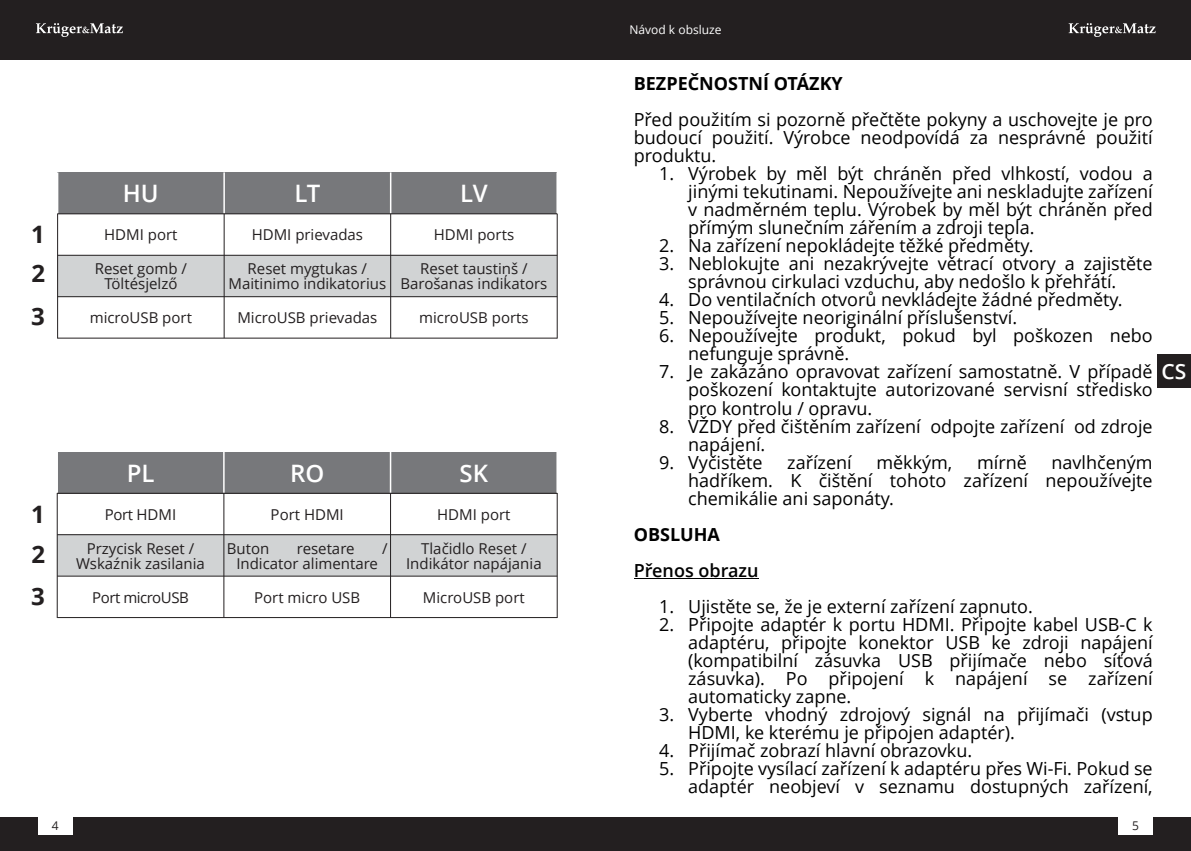
<style>
.page{position:relative;width:1191px;height:851px;background:#fff}
.page>*{position:absolute;margin:0;border:0;box-sizing:border-box;transform-origin:0 0}
.t1{font:600 24px "Open Sans";color:#fff}
.t2{font:700 24px/39.3px "Open Sans";color:#231f20}
.t3{font:600 21px "Open Sans";color:#fff}
.t4{font:18px/18px "Open Sans";color:#000;text-align:justify}
.t5{font:700 18px "Open Sans";color:#000}
.t6{font:600 18px "Open Sans";color:#000}
.t7{font:15px/15px "Open Sans";color:#231f20;text-align:center}
.t8{font:15px "Open Sans";letter-spacing:-.03em;color:#231f20}
.t9{font:12px "Open Sans";color:#fff}
.t10{font:12px "Open Sans";color:#231f20}
</style>
<div class="page">
<div style="left:595px;top:0;width:596px;height:60px;background:#231f20"></div>
<div style="left:595px;top:816px;width:596px;height:34px;background:#231f20"></div>
<div style="left:1157px;top:354px;width:34px;height:33px;background:#231f20"></div>
<svg style="left:1068px;top:23px;width:87px;height:14px"></svg>
<div style="left:1118px;top:816px;width:34px;height:18px;background:#fff"></div>
<div style="left:0;top:0;width:595px;height:60px;background:#231f20"></div>
<div style="left:0;top:816px;width:595px;height:34px;background:#231f20"></div>
<svg style="left:36px;top:23px;width:87px;height:14px"></svg>
<div style="left:38px;top:816px;width:35px;height:18px;background:#fff"></div>
<div style="left:57px;top:452px;width:500px;height:41px;background:#77787b"></div>
<div style="left:57px;top:534px;width:500px;height:42px;background:#d1d3d4"></div>
<hr style="left:57px;top:493px;width:1px;height:125px;background:#231f20">
<hr style="left:556px;top:493px;width:2px;height:125px;background:#231f20">
<hr style="left:223px;top:493px;width:1px;height:124px;background:#231f20">
<hr style="left:390px;top:493px;width:1px;height:124px;background:#231f20">
<hr style="left:56px;top:452px;width:2px;height:41px;background:#fff">
<hr style="left:223px;top:452px;width:2px;height:41px;background:#fff">
<hr style="left:390px;top:452px;width:1px;height:41px;background:#fff">
<hr style="left:556px;top:452px;width:2px;height:41px;background:#fff">
<hr style="left:57px;top:492px;width:500px;height:1px;background:#231f20">
<hr style="left:57px;top:534px;width:500px;height:1px;background:#231f20">
<hr style="left:57px;top:575px;width:500px;height:1px;background:#231f20">
<hr style="left:57px;top:617px;width:500px;height:1px;background:#231f20">
<hr style="left:634px;top:578px;width:124px;height:1px;background:#000">
<div style="left:58px;top:172px;width:499px;height:42px;background:#77787b"></div>
<div style="left:58px;top:255px;width:499px;height:41px;background:#d1d3d4"></div>
<hr style="left:57px;top:213px;width:1px;height:125px;background:#231f20">
<hr style="left:556px;top:213px;width:2px;height:125px;background:#231f20">
<hr style="left:224px;top:214px;width:1px;height:124px;background:#231f20">
<hr style="left:390px;top:214px;width:1px;height:124px;background:#231f20">
<hr style="left:223px;top:172px;width:2px;height:41px;background:#fff">
<hr style="left:390px;top:172px;width:1px;height:41px;background:#fff">
<hr style="left:556px;top:172px;width:2px;height:41px;background:#fff">
<hr style="left:58px;top:213px;width:499px;height:1px;background:#231f20">
<hr style="left:58px;top:255px;width:499px;height:1px;background:#231f20">
<hr style="left:58px;top:296px;width:499px;height:1px;background:#231f20">
<hr style="left:58px;top:337px;width:499px;height:1px;background:#231f20">
<p class="t9" style="left:629px;top:25px;width:93px">Návod k obsluze</p>
<h1 class="t2" style="left:31px;top:217px;width:15px">1<br>2</h1>
<h1 class="t2" style="left:31px;top:299px;width:15px">3</h1>
<h1 class="t1" style="left:123px;top:184px;width:37px">HU</h1>
<h1 class="t1" style="left:294px;top:184px;width:28px">LT</h1>
<h1 class="t1" style="left:460px;top:184px;width:29px">LV</h1>
<p class="t7" style="left:104px;top:229px;width:75px">HDMI port</p>
<p class="t7" style="left:252px;top:229px;width:113px">HDMI prievadas</p>
<p class="t7" style="left:434px;top:229px;width:82px">HDMI ports</p>
<p class="t7" style="left:95px;top:263px;width:94px">Reset gomb /<br>Töltésjelző</p>
<p class="t7" style="left:229px;top:263px;width:159px">Reset mygtukas /<br>Maitinimo indikatorius</p>
<p class="t7" style="left:400px;top:263px;width:148px">Reset taustiņš /<br>Barošanas indikators</p>
<p class="t7" style="left:90px;top:311px;width:104px">microUSB port</p>
<p class="t7" style="left:237px;top:311px;width:141px">MicroUSB prievadas</p>
<p class="t7" style="left:419px;top:311px;width:111px">microUSB ports</p>
<h1 class="t2" style="left:31px;top:497px;width:15px">1<br>2</h1>
<h1 class="t2" style="left:31px;top:579px;width:15px">3</h1>
<h1 class="t1" style="left:127px;top:463px;width:29px">PL</h1>
<h1 class="t1" style="left:290px;top:463px;width:36px">RO</h1>
<h1 class="t1" style="left:459px;top:463px;width:30px">SK</h1>
<p class="t7" style="left:105px;top:508px;width:73px">Port HDMI</p>
<p class="t7" style="left:271px;top:508px;width:75px">Port HDMI</p>
<p class="t7" style="left:437px;top:508px;width:75px">HDMI port</p>
<p class="t7" style="left:76px;top:542px;width:130px">Przycisk Reset /<br>Wskaźnik zasilania</p>
<p class="t7" style="left:227px;top:542px;width:44px">Buton</p>
<p class="t7" style="left:297px;top:542px;width:59px">resetare</p>
<p class="t7" style="left:382px;top:542px;width:7px">/</p>
<p class="t7" style="left:406px;top:542px;width:137px">Tlačidlo Reset /<br>Indikátor napájania</p>
<p class="t7" style="left:236px;top:557px;width:143px">Indicator alimentare</p>
<p class="t8" style="left:92px;top:591px;width:98px">Port microUSB</p>
<p class="t7" style="left:254px;top:591px;width:107px">Port micro USB</p>
<p class="t7" style="left:423px;top:591px;width:103px">MicroUSB port</p>
<p class="t5" style="left:634px;top:76px;width:211px">BEZPEČNOSTNÍ OTÁZKY</p>
<p class="t4" style="left:634px;top:112px;width:520px">Před použitím si pozorně přečtěte pokyny a uschovejte je pro budoucí použití. Výrobce neodpovídá za nesprávné použití produktu.</p>
<p class="t4" style="left:688px;top:166px;width:466px;text-indent:-29px">1. Výrobek by měl být chráněn před vlhkostí, vodou a jinými tekutinami. Nepoužívejte ani neskladujte zařízení v nadměrném teplu. Výrobek by měl být chráněn před přímým slunečním zářením a zdroji tepla.</p>
<p class="t4" style="left:659px;top:238px;width:376px">2. Na zařízení nepokládejte těžké předměty.</p>
<p class="t4" style="left:659px;top:256px;width:495px;text-align:center">3. Neblokujte ani nezakrývejte větrací otvory a zajistěte správnou cirkulaci vzduchu, aby nedošlo k přehřátí.</p>
<p class="t4" style="left:659px;top:292px;width:465px">4. Do ventilačních otvorů nevkládejte žádné předměty.</p>
<p class="t4" style="left:659px;top:310px;width:359px">5. Nepoužívejte neoriginální příslušenství.</p>
<p class="t4" style="left:688px;top:328px;width:466px;text-indent:-29px">6. Nepoužívejte produkt, pokud byl poškozen nebo nefunguje správně.</p>
<p class="t4" style="left:688px;top:364px;width:466px;text-indent:-29px">7. Je zakázáno opravovat zařízení samostatně. V případě poškození kontaktujte autorizované servisní středisko pro kontrolu / opravu.</p>
<p class="t4" style="left:688px;top:418px;width:466px;text-indent:-29px">8. VŽDY před čištěním zařízení odpojte zařízení od zdroje napájení.</p>
<p class="t4" style="left:659px;top:454px;width:105px">9. Vyčistěte</p>
<p class="t4" style="left:787px;top:454px;width:66px">zařízení</p>
<p class="t4" style="left:876px;top:454px;width:77px">měkkým,</p>
<p class="t4" style="left:977px;top:454px;width:51px">mírně</p>
<p class="t4" style="left:688px;top:454px;width:466px;text-indent:363px">navlhčeným hadříkem. K čištění tohoto zařízení nepoužívejte chemikálie ani saponáty.</p>
<p class="t5" style="left:634px;top:526px;width:88px">OBSLUHA</p>
<p class="t6" style="left:634px;top:562px;width:126px">Přenos obrazu</p>
<p class="t4" style="left:659px;top:598px;width:375px">1. Ujistěte se, že je externí zařízení zapnuto.</p>
<p class="t4" style="left:688px;top:616px;width:466px;text-indent:-29px">2. Připojte adaptér k portu HDMI. Připojte kabel USB-C k adaptéru, připojte konektor USB ke zdroji napájení (kompatibilní zásuvka USB přijímače nebo síťová zásuvka). Po připojení k napájení se zařízení automaticky zapne.</p>
<p class="t4" style="left:688px;top:706px;width:466px;text-indent:-29px">3. Vyberte vhodný zdrojový signál na přijímači (vstup<br>HDMI, ke kterému je připojen adaptér).</p>
<p class="t4" style="left:659px;top:742px;width:314px">4. Přijímač zobrazí hlavní obrazovku.</p>
<p class="t4" style="left:659px;top:760px;width:495px;text-align:right">5. Připojte vysílací zařízení k adaptéru přes Wi-Fi. Pokud se adaptér neobjeví v seznamu dostupných zařízení,</p>
<p class="t3" style="left:1161px;top:362px;width:26px">CS</p>
<p class="t10" style="left:52px;top:820px;width:8px">4</p>
<p class="t10" style="left:1132px;top:820px;width:8px">5</p>
</div>
